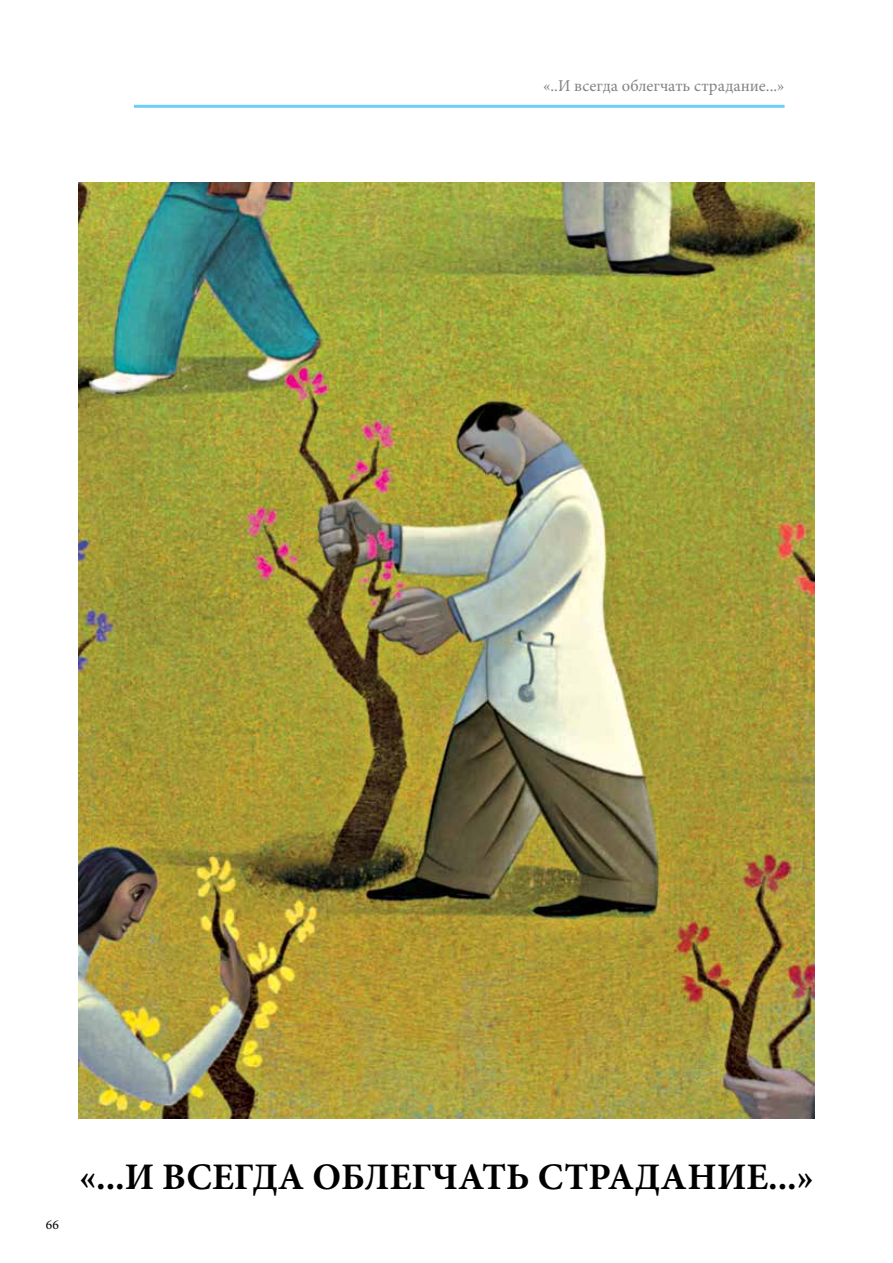
<style>
.page{position:relative;width:893px;height:1263px;background:#fff}
.page>*{position:absolute;margin:0;border:0;box-sizing:border-box;transform-origin:0 0}
.t1{font:700 37.5px "Minion Pro";color:#000}
.t2{font:16.5px "Minion Pro";color:#808285}
.t3{font:13.5px "Minion Pro";color:#000}
</style>
<div class="page">
<img style="left:79px;top:183px;width:735px;height:935px">
<hr style="left:134px;top:105px;width:650px;height:3px;background:#6dcff6">
<p class="t2" style="left:543px;top:76px;width:243px">«..И всегда облегчать страдание...»</p>
<p class="t3" style="left:46px;top:1216px;width:14px">66</p>
<p class="t1" style="left:79px;top:1155px;width:736px">«...И ВСЕГДА ОБЛЕГЧАТЬ СТРАДАНИЕ...»</p>
</div>
